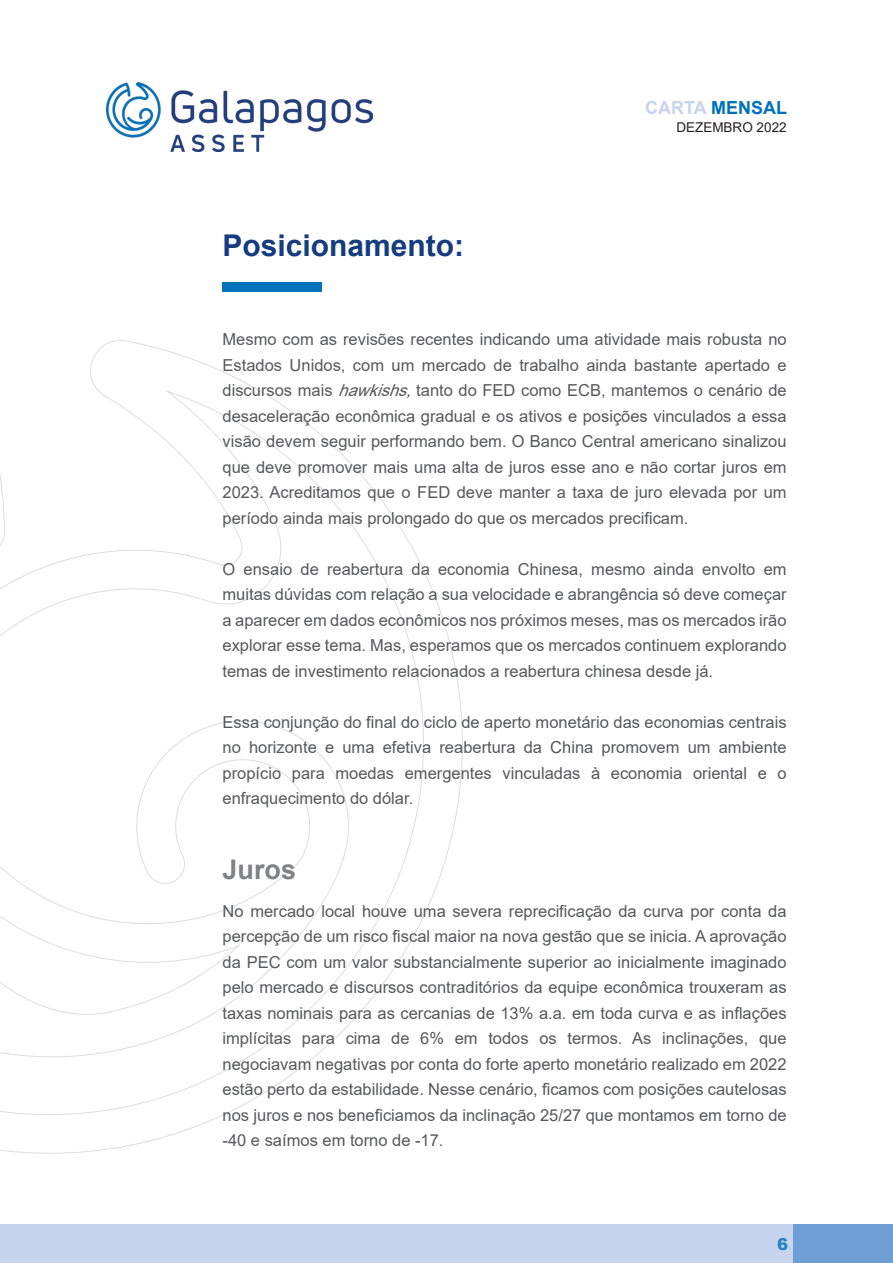
<style>
.page{position:relative;width:893px;height:1263px;background:#fff}
.page>*{position:absolute;margin:0;border:0;box-sizing:border-box;transform-origin:0 0}
.Título_azul{font:700 30px "Arial";color:#153c80}
.Título_Sub_1{font:700 27px "Arial";color:#808285}
.t1{font:700 18px "Arial";color:#0072bc}
.Texto{font:16.5px/25.5px "Arial";color:#57585a;text-align:justify}
.t2{font:900 16.5px "Arial";color:#2783c5}
.t3{font:13.5px "Arial";color:#231f20}
.s1{color:#c6d5ed}
.s2{font-style:italic}
</style>
<div class="page">
<div style="left:0;top:1225px;width:893px;height:38px;background:#c6d5ed"></div>
<svg style="left:0;top:340px;width:463px;height:814px"></svg>
<div style="left:793px;top:1225px;width:100px;height:38px;background:#6d9fd4"></div>
<img style="left:106px;top:83px;width:266px;height:68px">
<div style="left:223px;top:282px;width:99px;height:10px;background:#0072bc"></div>
<p class="Título_azul" style="left:223px;top:224px;width:243px">Posicionamento:</p>
<p class="t1" style="left:645px;top:95px;width:143px"><span class="s1">CARTA</span> MENSAL</p>
<p class="t3" style="left:676px;top:118px;width:112px">DEZEMBRO 2022</p>
<p class="Texto" style="left:223px;top:326px;width:566px">Mesmo com as revisões recentes indicando uma atividade mais robusta no Estados Unidos, com um mercado de trabalho ainda bastante apertado e discursos mais <span class="s2">hawkishs,</span>tanto do FED como ECB, mantemos o cenário de desaceleração econômica gradual e os ativos e posições vinculados a essa visão devem seguir performando bem. O Banco Central americano sinalizou que deve promover mais uma alta de juros esse ano e não cortar juros em 2023. Acreditamos que o FED deve manter a taxa de juro elevada por um período ainda mais prolongado do que os mercados precificam.</p>
<p class="Texto" style="left:223px;top:556px;width:566px">O ensaio de reabertura da economia Chinesa, mesmo ainda envolto em muitas dúvidas com relação a sua velocidade e abrangência só deve começar a aparecer em dados econômicos nos próximos meses, mas os mercados irão explorar esse tema. Mas, esperamos que os mercados continuem explorando temas de investimento relacionados a reabertura chinesa desde já.</p>
<p class="Texto" style="left:223px;top:709px;width:566px">Essa conjunção do final do ciclo de aperto monetário das economias centrais no horizonte e uma efetiva reabertura da China promovem um ambiente propício para moedas emergentes vinculadas à economia oriental e o enfraquecimento do dólar.</p>
<p class="Título_Sub_1" style="left:223px;top:850px;width:75px">Juros</p>
<p class="Texto" style="left:223px;top:898px;width:566px">No mercado local houve uma severa reprecificação da curva por conta da percepção de um risco fiscal maior na nova gestão que se inicia. A aprovação da PEC com um valor substancialmente superior ao inicialmente imaginado pelo mercado e discursos contraditórios da equipe econômica trouxeram as taxas nominais para as cercanias de 13% a.a. em toda curva e as inflações implícitas para cima de 6% em todos os termos. As inclinações, que negociavam negativas por conta do forte aperto monetário realizado em 2022 estão perto da estabilidade. Nesse cenário, ficamos com posições cautelosas nos juros e nos beneficiamos da inclinação 25/27 que montamos em torno de -40 e saímos em torno de -17.</p>
<p class="t2" style="left:777px;top:1232px;width:13px">6</p>
</div>
